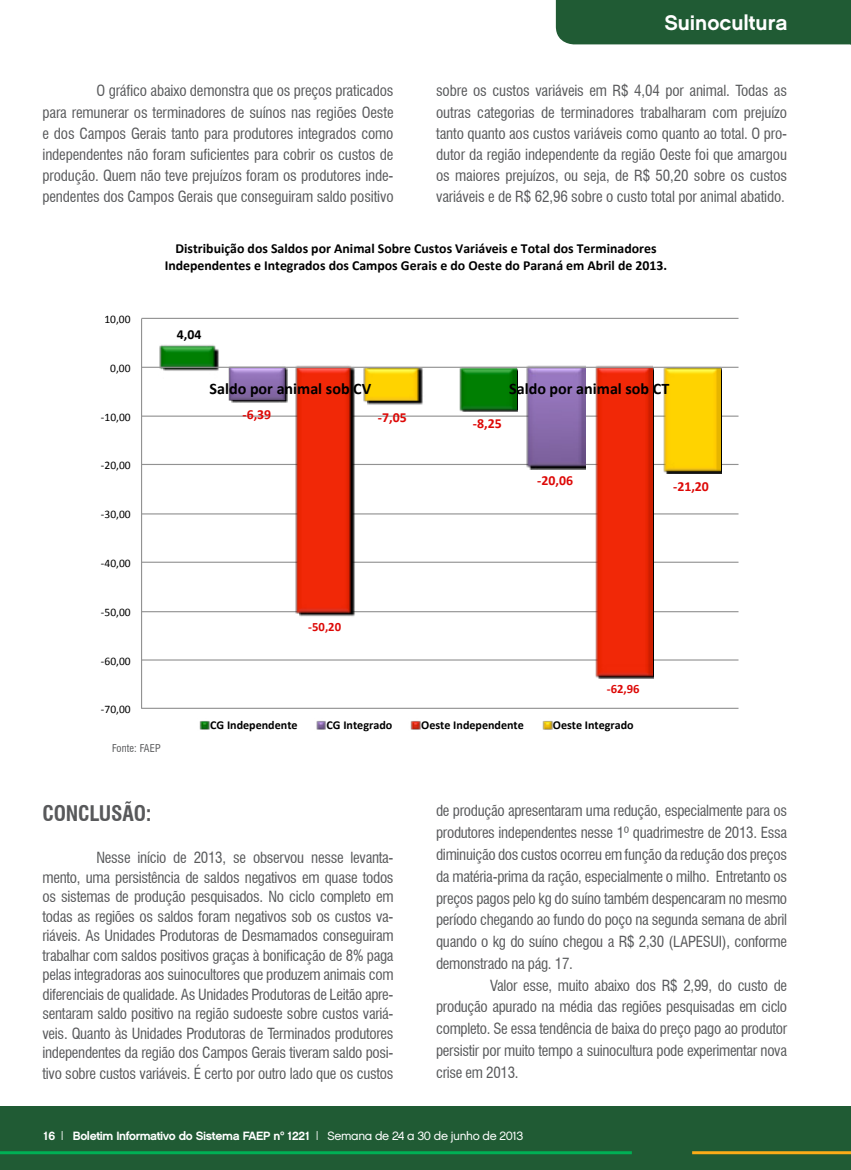
<style>
.page{position:relative;width:851px;height:1170px;background:#fff}
.page>*{position:absolute;margin:0;border:0;box-sizing:border-box;transform-origin:0 0}
.t1{font:21px "Chalet New York Nineteen Sixty";color:#fff}
.t2{font:700 condensed 21px "Swiss 721 BT";letter-spacing:-.01em;color:#58595b}
.t3{font:700 16.05px "Calibri";color:#000}
.t4{font:condensed 15px/21.8px "Swiss 721 BT";letter-spacing:-.02em;color:#58595b;text-align:justify}
.t5{font:700 13.8px/16px "Calibri";color:#000;text-align:center}
.t6{font:700 13.8px "Calibri";color:#dd0806}
.t7{font:700 12.6px "Calibri";color:#dd0806}
.t8{font:12px "Chalet New York Nineteen Sixty";letter-spacing:-.03em;color:#fff}
.t9{font:700 12px "Calibri";color:#000}
.t10{font:11.55px "Calibri";color:#000}
.t11{font:condensed 10.5px "Swiss 721 BT";letter-spacing:.01em;color:#58595b}
.s1{font-family:"Chalet London Nineteen Eighty"}
</style>
<div class="page">
<div style="left:0;top:1106px;width:850px;height:63px;background:#205b34"></div>
<hr style="left:0;top:1151px;width:631px;height:3px;background:#00b055">
<hr style="left:692px;top:1151px;width:158px;height:3px;background:#fbac18">
<div style="left:555px;top:0;width:296px;height:44px;background:#205b34"></div>
<svg style="left:141px;top:317px;width:598px;height:413px"></svg>
<p class="t1" style="left:664px;top:10px;width:124px">Suinocultura</p>
<p class="t4" style="left:43px;top:80px;width:352px;line-height:21px;text-indent:54px">O gráfico abaixo demonstra que os preços praticados para remunerar os terminadores de suínos nas regiões Oeste e dos Campos Gerais tanto para produtores integrados como independentes não foram suficientes para cobrir os custos de produção. Quem não teve prejuízos foram os produtores inde&shy;pendentes dos Campos Gerais que conseguiram saldo positivo</p>
<p class="t4" style="left:436px;top:80px;width:352px;line-height:21px">sobre os custos variáveis em R$ 4,04 por animal. Todas as outras categorias de terminadores trabalharam com prejuízo tanto quanto aos custos variáveis como quanto ao total. O pro&shy;dutor da região independente da região Oeste foi que amargou os maiores prejuízos, ou seja, de R$ 50,20 sobre os custos variáveis e de R$ 62,96 sobre o custo total por animal abatido.</p>
<p class="t10" style="left:104px;top:312px;width:28px">10,00</p>
<p class="t10" style="left:110px;top:361px;width:22px">0,00</p>
<p class="t10" style="left:101px;top:409px;width:31px">--‐10,00</p>
<p class="t10" style="left:101px;top:458px;width:31px">--‐20,00</p>
<p class="t10" style="left:101px;top:507px;width:31px">--‐30,00</p>
<p class="t10" style="left:101px;top:556px;width:31px">--‐40,00</p>
<p class="t10" style="left:101px;top:604px;width:31px">--‐50,00</p>
<p class="t10" style="left:101px;top:653px;width:31px">--‐60,00</p>
<p class="t10" style="left:101px;top:702px;width:31px">--‐70,00</p>
<p class="t5" style="left:165px;top:241px;width:504px">Distribuição dos Saldos por Animal Sobre Custos Variáveis e Total dos Terminadores<br>Independentes e Integrados dos Campos Gerais e do Oeste do Paraná em Abril de 2013.</p>
<p class="t5" style="left:177px;top:326px;width:26px">4,04</p>
<p class="t3" style="left:209px;top:378px;width:163px">Saldo por animal sob CV</p>
<p class="t3" style="left:509px;top:378px;width:162px">Saldo por animal sob CT</p>
<p class="t6" style="left:242px;top:405px;width:30px">--‐6,39</p>
<p class="t6" style="left:378px;top:408px;width:30px">--‐7,05</p>
<p class="t6" style="left:473px;top:414px;width:30px">--‐8,25</p>
<p class="t6" style="left:537px;top:472px;width:37px">--‐20,06</p>
<p class="t6" style="left:673px;top:477px;width:37px">--‐21,20</p>
<p class="t7" style="left:308px;top:619px;width:34px">--‐50,20</p>
<p class="t7" style="left:606px;top:681px;width:34px">--‐62,96</p>
<p class="t9" style="left:210px;top:717px;width:89px">CG Independente</p>
<p class="t9" style="left:326px;top:717px;width:67px">CG Integrado</p>
<p class="t9" style="left:421px;top:717px;width:104px">Oeste Independente</p>
<p class="t9" style="left:552px;top:717px;width:82px">Oeste Integrado</p>
<p class="t11" style="left:112px;top:741px;width:50px">Fonte: FAEP</p>
<p class="t2" style="left:43px;top:800px;width:111px">CONCLUSÃO:</p>
<p class="t4" style="left:43px;top:847px;width:352px;line-height:19.5px;text-indent:54px">Nesse início de 2013, se observou nesse levanta&shy;mento, uma persistência de saldos negativos em quase todos os sistemas de produção pesquisados. No ciclo completo em todas as regiões os saldos foram negativos sob os custos va&shy;riáveis. As Unidades Produtoras de Desmamados conseguiram trabalhar com saldos positivos graças à bonificação de 8% paga pelas integradoras aos suinocultores que produzem animais com diferenciais de qualidade. As Unidades Produtoras de Leitão apre&shy;sentaram saldo positivo na região sudoeste sobre custos variá&shy;veis. Quanto às Unidades Produtoras de Terminados produtores independentes da região dos Campos Gerais tiveram saldo posi-</p>
<p class="t4" style="left:43px;top:1062px;width:352px">tivo sobre custos variáveis. É certo por outro lado que os custos</p>
<p class="t4" style="left:436px;top:800px;width:352px">de produção apresentaram uma redução, especialmente para os produtores independentes nesse 1º quadrimestre de 2013. Essa diminuição dos custos ocorreu em função da redução dos preços da matéria-prima da ração, especialmente o milho. Entretanto os preços pagos pelo kg do suíno também despencaram no mesmo período chegando ao fundo do poço na segunda semana de abril quando o kg do suíno chegou a R$ 2,30 (LAPESUI), conforme demonstrado na pág. 17.</p>
<p class="t4" style="left:436px;top:974px;width:352px;text-indent:54px">Valor esse, muito abaixo dos R$ 2,99, do custo de produção apurado na média das regiões pesquisadas em ciclo completo. Se essa tendência de baixa do preço pago ao produtor persistir por muito tempo a suinocultura pode experimentar nova crise em 2013.</p>
<p class="t8" style="left:43px;top:1128px;width:481px">16 | Boletim Informativo do Sistema FAEP nº 1221 | <span class="s1">Semana de 24 a 30 de junho de 2013</span></p>
</div>
